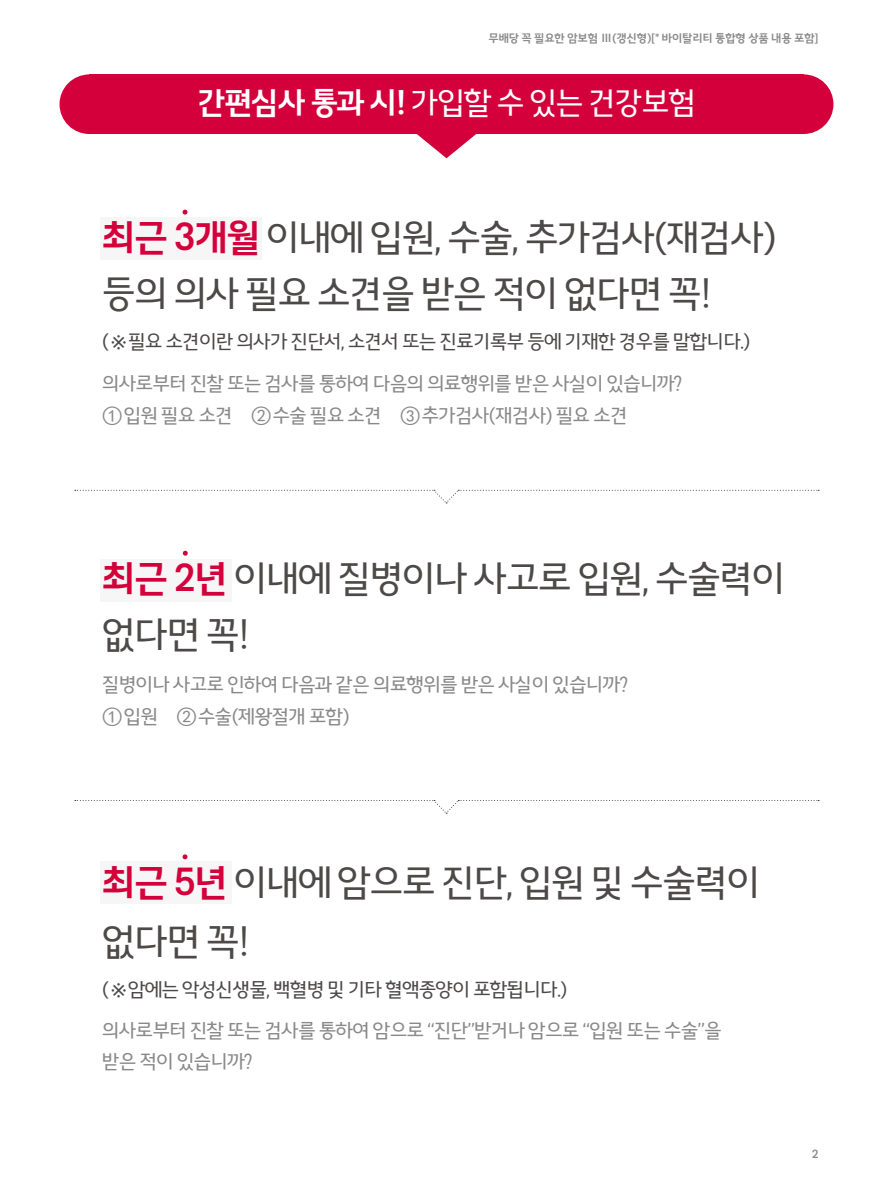
<style>
.page{position:relative;width:893px;height:1191px;background:#fff}
.page>*{position:absolute;margin:0;border:0;box-sizing:border-box;transform-origin:0 0}
.t1{font:40.25px/56px "AIA Vitality KR";letter-spacing:-.05em;color:#4c4948}
.t2{font:33.25px "AIA Vitality KR";letter-spacing:-.05em;color:#fff}
.t3{font:21px/31.5px "AIA Vitality KR";letter-spacing:-.05em;color:#898989}
.t4{font:21px "AIA Vitality KR";letter-spacing:-.05em;color:#4c4948}
.t5{font:500 12.25px "AIA Vitality KR";letter-spacing:-.02em;color:#898989}
.s1{font-weight:500}
.s2{font-weight:500;color:#d4003b}
</style>
<div class="page">
<svg style="left:75px;top:490px;width:744px;height:13px"></svg>
<svg style="left:75px;top:800px;width:744px;height:13px"></svg>
<div style="left:89px;top:74px;width:715px;height:60px;background:#d4003b"></div>
<svg style="left:417px;top:134px;width:59px;height:24px"></svg>
<div style="left:60px;top:74px;width:59px;height:60px;background:#d4003b;border-radius:50%"></div>
<div style="left:774px;top:74px;width:59px;height:60px;background:#d4003b;border-radius:50%"></div>
<svg style="left:183px;top:210px;width:4px;height:5px"></svg>
<div style="left:100px;top:559px;width:132px;height:42px;background:#f6f6f6"></div>
<svg style="left:183px;top:551px;width:5px;height:4px"></svg>
<div style="left:100px;top:218px;width:162px;height:42px;background:#f6f6f6"></div>
<div style="left:100px;top:861px;width:132px;height:43px;background:#f6f6f6"></div>
<svg style="left:183px;top:854px;width:4px;height:5px"></svg>
<p class="t5" style="left:488px;top:30px;width:332px">무배당 꼭 필요한 암보험 Ⅲ(갱신형)[* 바이탈리티 통합형 상품 내용 포함]</p>
<h2 class="t2" style="left:198px;top:82px;width:500px"><span class="s1">간편심사 통과 시!</span> 가입할 수 있는 건강보험</h2>
<h1 class="t1" style="left:102px;top:209px;width:677px"><span class="s2">최근 3개월</span> 이내에 입원, 수술, 추가검사(재검사) 등의 의사 필요 소견을 받은 적이 없다면 꼭!</h1>
<p class="t4" style="left:102px;top:329px;width:650px">(※필요 소견이란 의사가 진단서, 소견서 또는 진료기록부 등에 기재한 경우를 말합니다.)</p>
<p class="t3" style="left:102px;top:367px;width:582px">의사로부터 진찰 또는 검사를 통하여 다음의 의료행위를 받은 사실이 있습니까?<br>① 입원 필요 소견 ② 수술 필요 소견 ③ 추가검사(재검사) 필요 소견</p>
<h1 class="t1" style="left:102px;top:549px;width:685px"><span class="s2">최근 2년</span> 이내에 질병이나 사고로 입원, 수술력이 없다면 꼭!</h1>
<p class="t3" style="left:102px;top:668px;width:527px">질병이나 사고로 인하여 다음과 같은 의료행위를 받은 사실이 있습니까?<br>① 입원 ② 수술(제왕절개 포함)</p>
<h1 class="t1" style="left:102px;top:851px;width:660px;line-height:59.5px"><span class="s2">최근 5년</span> 이내에 암으로 진단, 입원 및 수술력이 없다면 꼭!</h1>
<p class="t4" style="left:102px;top:976px;width:467px">(※암에는 악성신생물, 백혈병 및 기타 혈액종양이 포함됩니다.)</p>
<p class="t3" style="left:102px;top:1013px;width:622px">의사로부터 진찰 또는 검사를 통하여 암으로 “진단”받거나 암으로 “입원 또는 수술”을 받은 적이 있습니까?</p>
<p class="t5" style="left:812px;top:1146px;width:8px">2</p>
</div>
